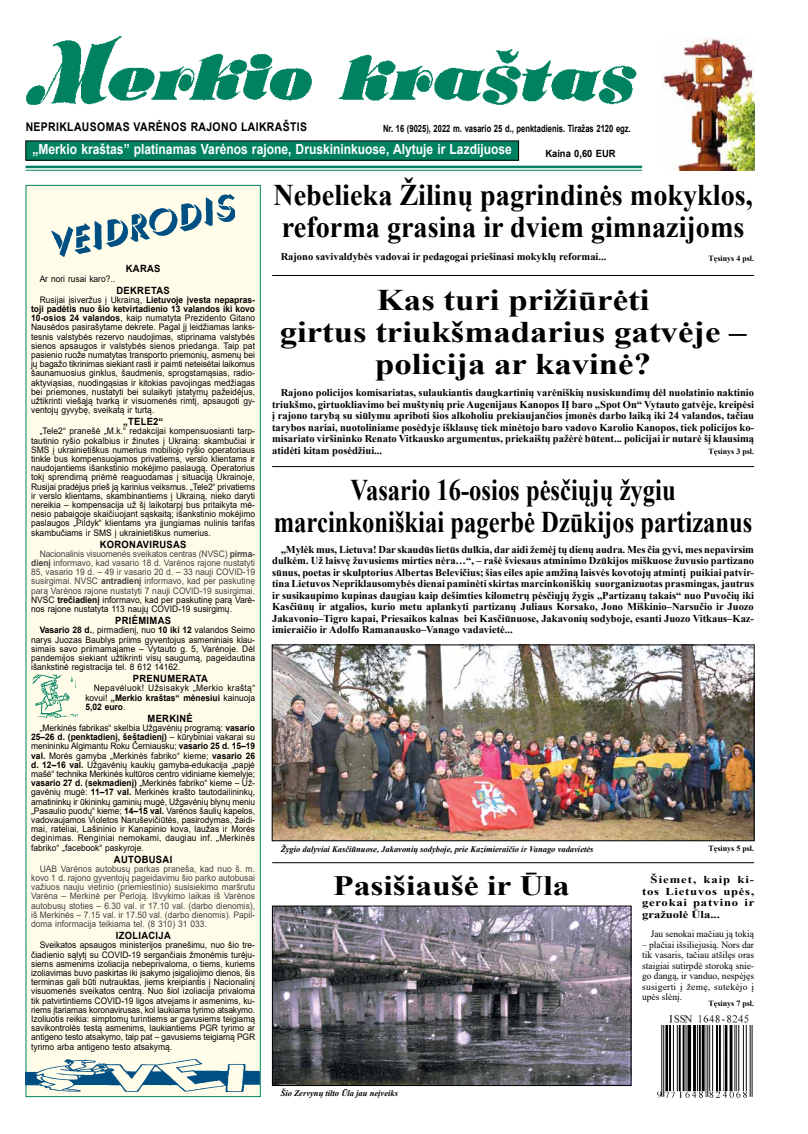
<style>
.page{position:relative;width:808px;height:1134px;background:#fff}
.page>*{position:absolute;margin:0;border:0;box-sizing:border-box;transform-origin:0 0}
.t1{font:700 30px/32px "Times New Roman";color:#000;text-align:center;scale:.82 1}
.t2{font:700 30px/32px "Times New Roman";color:#000;scale:.94 1}
.t3{font:700 30px/32px "Times New Roman";color:#000;text-align:center;scale:1.16 1}
.t4{font:700 28px "Times New Roman";color:#000;scale:1.2 1}
.t5{font:700 14px "Arial";color:#fff;scale:.86 1}
.t6{font:700 12px "Arial";letter-spacing:.035em;color:#000;scale:.87 1}
.t7{font:700 10.5px/11.5px "Times New Roman";color:#000;text-align:justify}
.t8{font:700 10.5px/11.5px "Times New Roman";color:#000;text-align:justify;scale:1.2 1}
.t9{font:700 10px "Arial";letter-spacing:.035em;color:#000;scale:.94 1}
.t10{font:700 10px "Arial";color:#000;scale:.76 1}
.t11{font:700 10px "Arial";color:#000;scale:.94 1}
.t12{font:9.5px/10.5px "Times New Roman";color:#000;text-align:justify}
.t13{font:9px/9.2px "Arial";color:#000;text-align:justify;scale:.94 1}
.t14{font:9px/9.2px "Arial";color:#424242;text-align:justify;scale:.94 1}
.t15{font:italic 700 8.5px "Times New Roman";color:#000}
.t16{font:700 8px "Times New Roman";color:#000}
.s1{font-weight:700}
.s2{color:#000}
.s3{font-weight:700;color:#000}
</style>
<div class="page">
<img style="left:26px;top:37px;width:611px;height:68px">
<img style="left:661px;top:37px;width:93px;height:134px">
<hr style="left:26px;top:166px;width:616px;height:2px;background:#008260">
<hr style="left:26px;top:170px;width:616px;height:1px;background:#008260">
<div style="left:26px;top:185px;width:235px;height:912px;background:#fffde9;border:1px solid #008260"></div>
<div style="left:26px;top:141px;width:493px;height:19px;background:#008260"></div>
<img style="left:51px;top:194px;width:184px;height:62px">
<img style="left:26px;top:1053px;width:235px;height:40px">
<img style="left:669px;top:1014px;width:80px;height:9px">
<img style="left:657px;top:1025px;width:96px;height:72px">
<img style="left:32px;top:675px;width:46px;height:43px">
<hr style="left:272px;top:466px;width:482px;height:1px;background:#000">
<img style="left:274px;top:647px;width:478px;height:192px">
<div style="left:272px;top:645px;width:482px;height:196px;border:1px solid #000"></div>
<hr style="left:272px;top:862px;width:482px;height:1px;background:#000">
<hr style="left:272px;top:275px;width:482px;height:1px;background:#000">
<img style="left:274px;top:908px;width:355px;height:176px">
<div style="left:272px;top:906px;width:359px;height:180px;border:1px solid #000"></div>
<h3 class="t6" style="left:26px;top:119px;width:325px">NEPRIKLAUSOMAS VARĖNOS RAJONO LAIKRAŠTIS</h3>
<p class="t10" style="left:383px;top:121px;width:327px">Nr. 16 (9025), 2022 m. vasario 25 d., penktadienis. Tiražas 2120 egz.</p>
<h3 class="t5" style="left:32px;top:139px;width:559px">„Merkio kraštas” platinamas Varėnos rajone, Druskininkuose, Alytuje ir Lazdijuose</h3>
<p class="t11" style="left:545px;top:146px;width:76px">Kaina 0,60 EUR</p>
<p class="t13" style="left:40px;top:274px;width:82px">Ar nori rusai karo?..</p>
<p class="t9" style="left:126px;top:262px;width:38px">KARAS</p>
<p class="t9" style="left:116px;top:283px;width:58px">DEKRETAS</p>
<p class="t13" style="left:31px;top:295px;width:240px;text-indent:9px">Rusijai įsiveržus į Ukrainą, <span class="s1">Lietuvoje įvesta nepapras&shy;toji padėtis nuo šio ketvirtadienio 13 valandos iki kovo 10-osios 24 valandos</span>, kaip numatyta Prezidento Gitano Nausėdos pasirašytame dekrete. Pagal jį leidžiamas lanks&shy;tesnis valstybės rezervo naudojimas, stiprinama valstybės sienos apsaugos ir valstybės sienos priedanga. Taip pat pasienio ruože numatytas transporto priemonių, asmenų bei jų bagažo tikrinimas siekiant rasti ir paimti neteisėtai laikomus šaunamuosius ginklus, šaudmenis, sprogstamąsias, radio&shy;aktyviąsias, nuodingąsias ir kitokias pavojingas medžiagas bei priemones, nustatyti bei sulaikyti įstatymų pažeidėjus, užtikrinti viešąją tvarką ir visuomenės rimtį, apsaugoti gy&shy;ventojų gyvybę, sveikatą ir turtą.</p>
<p class="t9" style="left:123px;top:415px;width:44px">„TELE2“</p>
<p class="t13" style="left:31px;top:427px;width:240px;text-indent:9px">„Tele2“ pranešė „M.k.“ redakcijai kompensuosianti tarp&shy;tautinio ryšio pokalbius ir žinutes į Ukrainą: skambučiai ir SMS į ukrainietiškus numerius mobiliojo ryšio operatoriaus tinkle bus kompensuojamos privatiems, verslo klientams ir naudojantiems išankstinio mokėjimo paslaugą. Operatorius tokį sprendimą priėmė reaguodamas į situaciją Ukrainoje, Rusijai pradėjus prieš ją karinius veiksmus. „Tele2“ privatiems ir verslo klientams, skambinantiems į Ukrainą, nieko daryti nereikia – kompensacija už šį laikotarpį bus pritaikyta mė&shy;nesio pabaigoje skaičiuojant sąskaitą; išankstinio mokėjimo paslaugos „Pildyk“ klientams yra įjungiamas nulinis tarifas skambučiams ir SMS į ukrainietiškus numerius.</p>
<p class="t9" style="left:100px;top:537px;width:94px">KORONAVIRUSAS</p>
<p class="t14" style="left:31px;top:549px;width:240px;text-indent:9px">Nacionalinis visuomenės sveikatos centras (NVSC) <span class="s1">pirma&shy;dienį</span> informavo, kad vasario 18 d. Varėnos rajone nustatyti 85, vasario 19 d. – 49 ir vasario 20 d. – 33 nauji COVID-19 susirgimai. NVSC <span class="s1">antradienį</span> informavo, kad per paskutinę parą Varėnos rajone nustatyti 7 nauji COVID-19 susirgimai.<br><span class="s2">NVSC</span> <span class="s3">trečiadienį</span> <span class="s2">informavo, kad per paskutinę parą Varė&shy;nos rajone nustatyta 113 naujų COVID-19 susirgimų.</span></p>
<p class="t9" style="left:115px;top:613px;width:61px">PRIĖMIMAS</p>
<p class="t13" style="left:31px;top:625px;width:240px;text-indent:9px"><span class="s1">Vasario 28 d.</span>, pirmadienį, nuo <span class="s1">10 iki 12</span> valandos Seimo narys Juozas Baublys priims gyventojus asmeniniais klau&shy;simais savo priimamajame – Vytauto g. 5, Varėnoje. Dėl pandemijos siekiant užtikrinti visų saugumą, pageidautina išankstinė registracija tel. 8 612 14162.</p>
<p class="t9" style="left:133px;top:672px;width:81px">PRENUMERATA</p>
<p class="t13" style="left:85px;top:683px;width:182px;text-indent:9px">Nepavėluok! Užsisakyk „Merkio kraštą“ kovui! <span class="s1">„Merkio kraštas“ mėnesiui</span> kainuoja <span class="s1">5,02 euro</span>.</p>
<p class="t9" style="left:148px;top:711px;width:50px">MERKINĖ</p>
<p class="t13" style="left:31px;top:723px;width:240px;text-indent:9px">„Merkinės fabrikas“ skelbia Užgavėnių programą: <span class="s1">vasario 25–26 d. (penktadienį, šeštadienį)</span> – kūrybiniai vakarai su menininku Algimantu Roku Černiausku; <span class="s1">vasario 25 d. 15–19 val.</span> Morės gamyba „Merkinės fabriko“ kieme; <span class="s1">vasario 26 d. 12–16 val.</span> Užgavėnių kaukių gamyba-edukacija „papjė mašė“ technika Merkinės kultūros centro vidiniame kiemelyje; <span class="s1">vasario 27 d. (sekmadienį)</span> „Merkinės fabriko“ kieme – Už&shy;gavėnių mugė: <span class="s1">11–17 val.</span> Merkinės krašto tautodailininkų, amatininkų ir ūkininkų gaminių mugė, Užgavėnių blynų meniu „Pasaulio puodų“ kieme; <span class="s1">14–15 val.</span> Varėnos šaulių kapelos, vadovaujamos Violetos Naruševičiūtės, pasirodymas, žaidi&shy;mai, rateliai, Lašininio ir Kanapinio kova, laužas ir Morės deginimas. Renginiai nemokami, daugiau inf. „Merkinės fabriko“ „facebook“ paskyroje.</p>
<p class="t9" style="left:114px;top:852px;width:64px">AUTOBUSAI</p>
<p class="t14" style="left:31px;top:864px;width:240px;text-indent:9px">UAB Varėnos autobusų parkas praneša, kad nuo š. m. kovo 1 d. rajono gyventojų pageidavimu šio parko autobusai važiuos nauju vietinio (priemiestinio) susisiekimo maršrutu Varėna – Merkinė per Perloją. Išvykimo laikas iš Varėnos autobusų stoties – 6.30 val. ir 17.10 val. (darbo dienomis), iš Merkinės – 7.15 val. ir 17.50 val. (darbo dienomis). Papil&shy;doma informacija teikiama tel. (8 310) 31 033.</p>
<p class="t9" style="left:116px;top:928px;width:60px">IZOLIACIJA</p>
<p class="t13" style="left:31px;top:940px;width:240px;text-indent:9px">Sveikatos apsaugos ministerijos pranešimu, nuo šio tre&shy;čiadienio sąlytį su COVID-19 sergančiais žmonėmis turėju&shy;siems asmenims izoliacija nebeprivaloma, o tiems, kuriems izoliavimas buvo paskirtas iki įsakymo įsigaliojimo dienos, šis terminas gali būti nutrauktas, jiems kreipiantis į Nacionalinį visuomenės sveikatos centrą. Nuo šiol izoliacija privaloma tik patvirtintiems COVID-19 ligos atvejams ir asmenims, ku&shy;riems įtariamas koronavirusas, kol laukiama tyrimo atsakymo.<br>Izoliuotis reikia: simptomų turintiems ar gavusiems teigiamą savikontrolės testą asmenims, laukiantiems PGR tyrimo ar antigeno testo atsakymo, taip pat – gavusiems teigiamą PGR tyrimo arba antigeno testo atsakymą.</p>
<h1 class="t2" style="left:273px;top:178px;width:512px">Nebelieka Žilinų pagrindinės mokyklos, reforma grasina ir dviem gimnazijoms</h1>
<p class="t7" style="left:281px;top:251px;width:327px">Rajono savivaldybės vadovai ir pedagogai priešinasi mokyklų reformai...</p>
<p class="t16" style="left:708px;top:252px;width:47px">Tęsinys 4 psl.</p>
<h1 class="t3" style="left:280px;top:283px;width:404px">Kas turi prižiūrėti<br>girtus triukšmadarius gatvėje – policija ar kavinė?</h1>
<p class="t7" style="left:272px;top:387px;width:483px;text-indent:9px">Rajono policijos komisariatas, sulaukiantis daugkartinių varėniškių nusiskundimų dėl nuolatinio naktinio triukšmo, girtuokliavimo bei muštynių prie Augenijaus Kanopos IĮ baro „Spot On“ Vytauto gatvėje, kreipėsi į rajono tarybą su siūlymu apriboti šios alkoholiu prekiaujančios įmonės darbo laiką iki 24 valandos, tačiau tarybos nariai, nuotoliniame posėdyje išklausę tiek minėtojo baro vadovo Karolio Kanopos, tiek policijos ko&shy;misariato viršininko Renato Vitkausko argumentus, priekaištų pažėrė būtent... policijai ir nutarė šį klausimą atidėti kitam posėdžiui...</p>
<p class="t16" style="left:708px;top:446px;width:47px">Tęsinys 3 psl.</p>
<h1 class="t1" style="left:274px;top:473px;width:585px">Vasario 16-osios pėsčiųjų žygiu marcinkoniškiai pagerbė Dzūkijos partizanus</h1>
<p class="t7" style="left:272px;top:543px;width:483px;text-indent:9px">„Mylėk mus, Lietuva! Dar skaudūs lietūs dulkia, dar aidi žemėj tų dienų audra. Mes čia gyvi, mes nepavirsim dulkėm. Už laisvę žuvusiems mirties nėra…“, – rašė šviesaus atminimo Dzūkijos miškuose žuvusio partizano sūnus, poetas ir skulptorius Albertas Belevičius; šias eiles apie amžiną laisvės kovotojų atmintį puikiai patvir&shy;tina Lietuvos Nepriklausomybės dienai paminėti skirtas marcinkoniškių suorganizuotas prasmingas, jautrus ir susikaupimo kupinas daugiau kaip dešimties kilometrų pėsčiųjų žygis „Partizanų takais“ nuo Puvočių iki Kasčiūnų ir atgalios, kurio metu aplankyti partizanų Juliaus Korsako, Jono Miškinio–Narsučio ir Juozo Jakavonio–Tigro kapai, Priesaikos kalnas bei Kasčiūnuose, Jakavonių sodyboje, esanti Juozo Vitkaus–Kaz&shy;imieraičio ir Adolfo Ramanausko–Vanago vadavietė...</p>
<p class="t15" style="left:281px;top:843px;width:314px">Žygio dalyviai Kasčiūnuose, Jakavonių sodyboje, prie Kazimieraičio ir Vanago vadavietės</p>
<p class="t16" style="left:708px;top:843px;width:47px">Tęsinys 5 psl.</p>
<h2 class="t4" style="left:333px;top:865px;width:199px">Pasišiaušė ir Ūla</h2>
<p class="t8" style="left:642px;top:873px;width:95px;text-indent:8px">Šiemet, kaip ki&shy;tos Lietuvos upės, gerokai patvino ir gražuolė Ūla...</p>
<p class="t15" style="left:281px;top:1087px;width:119px">Šio Zervynų tilto Ūla jau neįveiks</p>
<p class="t12" style="left:651px;top:928px;width:105px">Jau senokai mačiau ją tokią</p>
<p class="t12" style="left:642px;top:939px;width:113px">– plačiai išsiliejusią. Nors dar tik vasaris, tačiau atšilęs oras staigiai sutirpdė storoką snie&shy;go dangą, ir vanduo, nespėjęs susigerti į žemę, sutekėjo į upės slėnį.</p>
<p class="t16" style="left:708px;top:997px;width:47px">Tęsinys 7 psl.</p>
</div>
